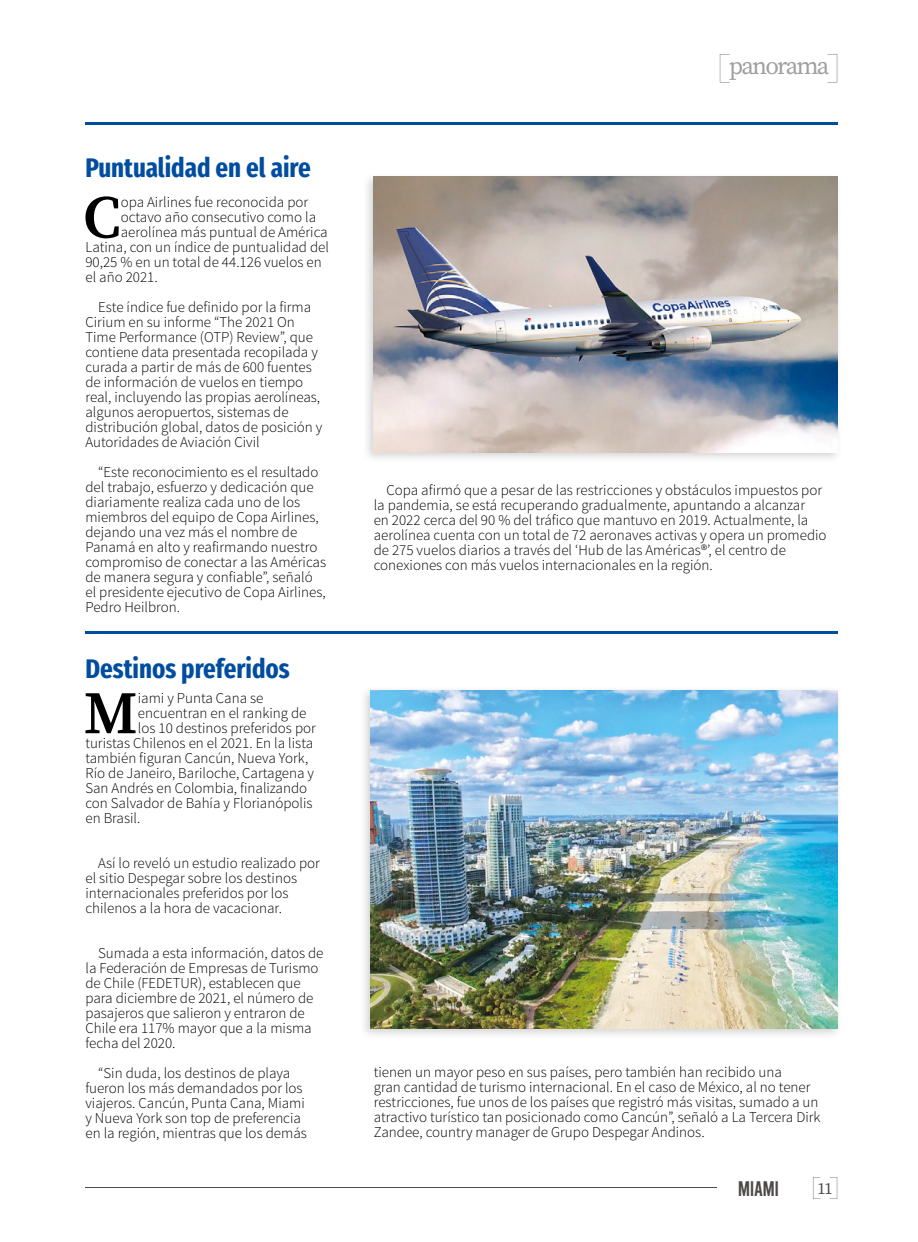
<style>
.page{position:relative;width:918px;height:1242px;background:#fff}
.page>*{position:absolute;margin:0;border:0;box-sizing:border-box;transform-origin:0 0}
.t1{font:600 60.3px "Source Serif Pro";color:#000}
.t2{font:700 extra-condensed 27px "Fira Sans";color:#004da0}
.t3{font:24.75px "Source Serif Pro";letter-spacing:-.07em;color:#9fa0a0}
.t4{font:21px "Bebas";letter-spacing:-.025em;color:#4d4949}
.t5{font:16.5px "Source Serif Pro";color:#4d4949}
.t6{font:300 15px/15px "Source Sans Pro";color:#000}
</style>
<div class="page">
<img style="left:367px;top:176px;width:471px;height:282px">
<img style="left:374px;top:177px;width:464px;height:275px">
<hr style="left:85px;top:122px;width:753px;height:3px;background:#004da0">
<hr style="left:85px;top:631px;width:753px;height:3px;background:#004da0">
<img style="left:364px;top:690px;width:474px;height:345px">
<img style="left:371px;top:690px;width:467px;height:338px">
<svg style="left:813px;top:1177px;width:7px;height:22px"></svg>
<svg style="left:830px;top:1177px;width:7px;height:22px"></svg>
<hr style="left:85px;top:1188px;width:632px;height:1px;background:#4d4949">
<svg style="left:720px;top:54px;width:10px;height:29px"></svg>
<svg style="left:827px;top:54px;width:10px;height:29px"></svg>
<h2 class="t2" style="left:85px;top:145px;width:227px">Puntualidad en el aire</h2>
<h1 class="t1" style="left:83px;top:176px;width:39px">C</h1>
<p class="t6" style="left:121px;top:195px;width:189px">opa Airlines fue reconocida por</p>
<p class="t6" style="left:121px;top:210px;width:197px">octavo año consecutivo como la</p>
<p class="t6" style="left:121px;top:225px;width:208px">aerolínea más puntual de América</p>
<p class="t6" style="left:85px;top:240px;width:245px">Latina, con un índice de puntualidad del</p>
<p class="t6" style="left:85px;top:255px;width:238px">90,25 % en un total de 44.126 vuelos en</p>
<p class="t6" style="left:85px;top:270px;width:74px">el año 2021.</p>
<p class="t6" style="left:85px;top:300px;width:238px;text-indent:13px">Este índice fue definido por la firma Cirium en su informe “The 2021 On Time Performance (OTP) Review”, que contiene data presentada recopilada y curada a partir de más de 600 fuentes de información de vuelos en tiempo real, incluyendo las propias aerolíneas, algunos aeropuertos, sistemas de distribución global, datos de posición y Autoridades de Aviación Civil</p>
<p class="t6" style="left:85px;top:465px;width:242px;text-indent:13px">“Este reconocimiento es el resultado del trabajo, esfuerzo y dedicación que diariamente realiza cada uno de los miembros del equipo de Copa Airlines, dejando una vez más el nombre de Panamá en alto y reafirmando nuestro compromiso de conectar a las Américas de manera segura y confiable”, señaló el presidente ejecutivo de Copa Airlines, Pedro Heilbron.</p>
<h2 class="t2" style="left:85px;top:646px;width:206px">Destinos preferidos</h2>
<h1 class="t1" style="left:84px;top:672px;width:56px">M</h1>
<p class="t6" style="left:138px;top:691px;width:127px">iami y Punta Cana se</p>
<p class="t6" style="left:138px;top:706px;width:170px">encuentran en el ranking de</p>
<p class="t6" style="left:138px;top:721px;width:180px">los 10 destinos preferidos por</p>
<p class="t6" style="left:85px;top:736px;width:229px">turistas Chilenos en el 2021. En la lista</p>
<p class="t6" style="left:85px;top:751px;width:224px">también figuran Cancún, Nueva York,</p>
<p class="t6" style="left:85px;top:766px;width:230px">Río de Janeiro, Bariloche, Cartagena y</p>
<p class="t6" style="left:85px;top:781px;width:223px">San Andrés en Colombia, finalizando</p>
<p class="t6" style="left:85px;top:796px;width:229px">con Salvador de Bahía y Florianópolis</p>
<p class="t6" style="left:85px;top:811px;width:57px">en Brasil.</p>
<p class="t6" style="left:85px;top:856px;width:236px;text-indent:13px">Así lo reveló un estudio realizado por el sitio Despegar sobre los destinos internacionales preferidos por los chilenos a la hora de vacacionar.</p>
<p class="t6" style="left:85px;top:946px;width:240px;text-indent:13px">Sumada a esta información, datos de la Federación de Empresas de Turismo de Chile (FEDETUR), establecen que para diciembre de 2021, el número de pasajeros que salieron y entraron de<br>Chile era 117% mayor que a la misma fecha del 2020.</p>
<p class="t6" style="left:85px;top:1066px;width:223px;text-align:center">“Sin duda, los destinos de playa fueron los más demandados por los viajeros. Cancún, Punta Cana, Miami y Nueva York son top de preferencia en la región, mientras que los demás</p>
<h3 class="t3" style="left:729px;top:49px;width:102px">panorama</h3>
<p class="t6" style="left:374px;top:483px;width:454px;text-indent:13px">Copa afirmó que a pesar de las restricciones y obstáculos impuestos por la pandemia, se está recuperando gradualmente, apuntando a alcanzar<br>en 2022 cerca del 90 % del tráfico que mantuvo en 2019. Actualmente, la aerolínea cuenta con un total de 72 aeronaves activas y opera un promedio de 275 vuelos diarios a través del ‘Hub de las Américas®’, el centro de conexiones con más vuelos internacionales en la región.</p>
<p class="t6" style="left:374px;top:1064px;width:448px">tienen un mayor peso en sus países, pero también han recibido una<br>gran cantidad de turismo internacional. En el caso de México, al no tener restricciones, fue unos de los países que registró más visitas, sumado a un atractivo turístico tan posicionado como Cancún”, señaló a La Tercera Dirk Zandee, country manager de Grupo Despegar Andinos.</p>
<h3 class="t4" style="left:738px;top:1178px;width:43px">MIAMI</h3>
<p class="t5" style="left:817px;top:1177px;width:17px">11</p>
</div>
